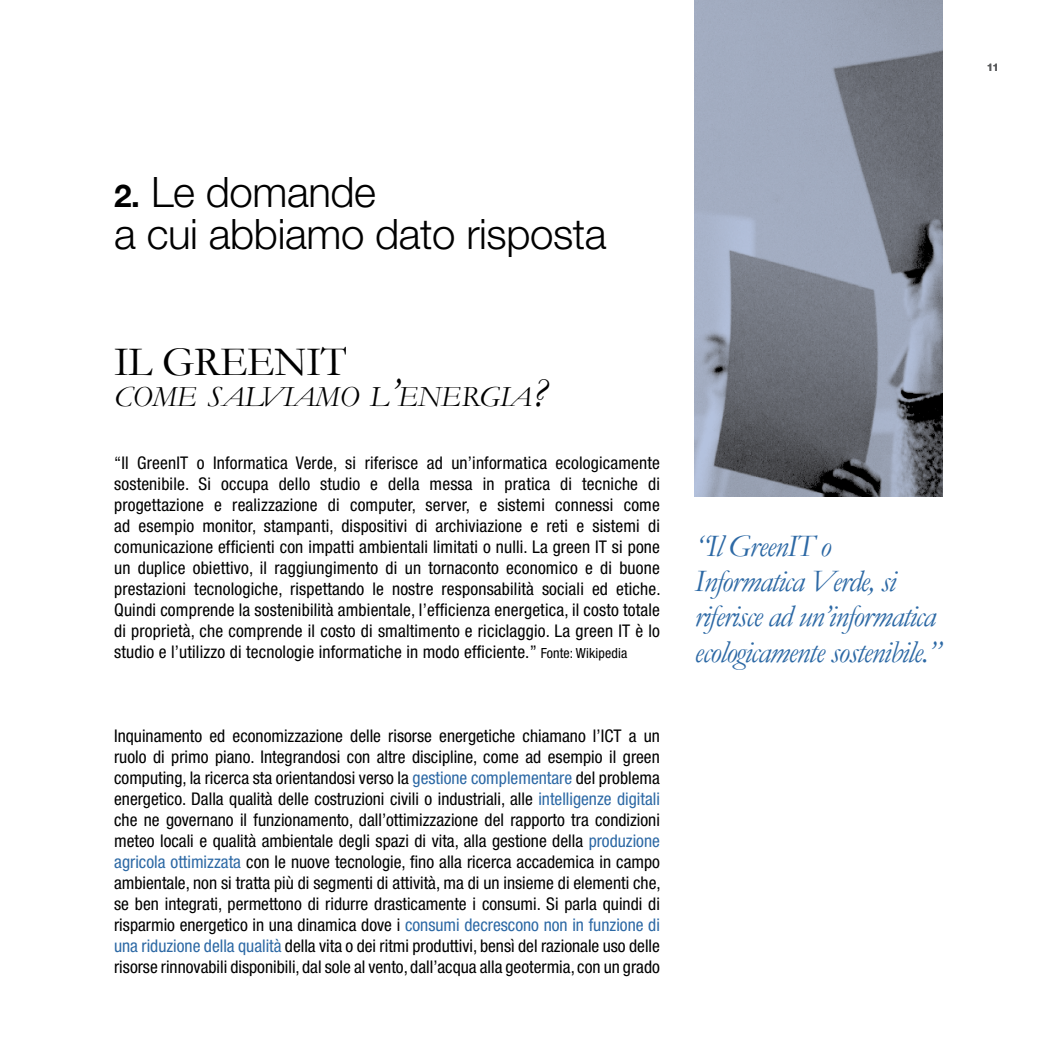
<style>
.page{position:relative;width:1042px;height:1042px;background:#fff}
.page>*{position:absolute;margin:0;border:0;box-sizing:border-box;transform-origin:0 0}
.t1{font:300 42px/42px "Helvetica Neue";letter-spacing:-.01em;color:#000}
.t2{font:42px "Garamond";letter-spacing:-.01em;color:#000}
.t3{font:italic 31.5px/35px "Garamond";letter-spacing:-.035em;color:#2d69a5}
.t4{font:italic 29.4px "Garamond";color:#000}
.t5{font:condensed 17.5px/21px "Helvetica Neue";letter-spacing:.005em;color:#000;text-align:justify}
.t6{font:700 10.5px "Helvetica Neue";color:#58595b}
.s1{font-weight:700;font-size:31.5px}
.s2{font-size:42px}
.s3{font-size:14px}
.s4{color:#2d69a5}
</style>
<div class="page">
<img style="left:694px;top:0;width:249px;height:496px">
<h1 class="t1" style="left:114px;top:170px;width:494px"><span class="s1">2.</span> Le domande<br>a cui abbiamo dato risposta</h1>
<h1 class="t2" style="left:114px;top:336px;width:234px">IL GREENIT</h1>
<h3 class="t4" style="left:114px;top:379px;width:434px">COME SALVIAMO L<span class="s2">’</span>ENERGIA<span class="s2">?</span></h3>
<p class="t5" style="left:114px;top:452px;width:548px">“Il GreenIT o Informatica Verde, si riferisce ad un’informatica ecologicamente sostenibile. Si occupa dello studio e della messa in pratica di tecniche di progettazione e realizzazione di computer, server, e sistemi connessi come ad esempio monitor, stampanti, dispositivi di archiviazione e reti e sistemi di comunicazione efficienti con impatti ambientali limitati o nulli. La green IT si pone un duplice obiettivo, il raggiungimento di un tornaconto economico e di buone prestazioni tecnologiche, rispettando le nostre responsabilità sociali ed etiche.<br>Quindi comprende la sostenibilità ambientale, l’efficienza energetica, il costo totale di proprietà, che comprende il costo di smaltimento e riciclaggio. La green IT è lo studio e l’utilizzo di tecnologie informatiche in modo efficiente.” <span class="s3">Fonte: Wikipedia</span></p>
<p class="t5" style="left:114px;top:725px;width:548px">Inquinamento ed economizzazione delle risorse energetiche chiamano l’ICT a un ruolo di primo piano. Integrandosi con altre discipline, come ad esempio il green computing, la ricerca sta orientandosi verso la <span class="s4">gestione complementare</span> del problema energetico. Dalla qualità delle costruzioni civili o industriali, alle <span class="s4">intelligenze digitali </span>che ne governano il funzionamento, dall’ottimizzazione del rapporto tra condizioni meteo locali e qualità ambientale degli spazi di vita, alla gestione della <span class="s4">produzione agricola ottimizzata</span> con le nuove tecnologie, fino alla ricerca accademica in campo ambientale, non si tratta più di segmenti di attività, ma di un insieme di elementi che, se ben integrati, permettono di ridurre drasticamente i consumi. Si parla quindi di risparmio energetico in una dinamica dove i <span class="s4">consumi decrescono non in funzione di una riduzione della qualità</span> della vita o dei ritmi produttivi, bensì del razionale uso delle risorse rinnovabili disponibili, dal sole al vento, dall’acqua alla geotermia, con un grado</p>
<h2 class="t3" style="left:694px;top:528px;width:247px">“Il GreenIT o<br>Informatica Verde, si riferisce ad un’informatica ecologicamente sostenibile.”</h2>
<p class="t6" style="left:987px;top:61px;width:13px">11</p>
</div>
